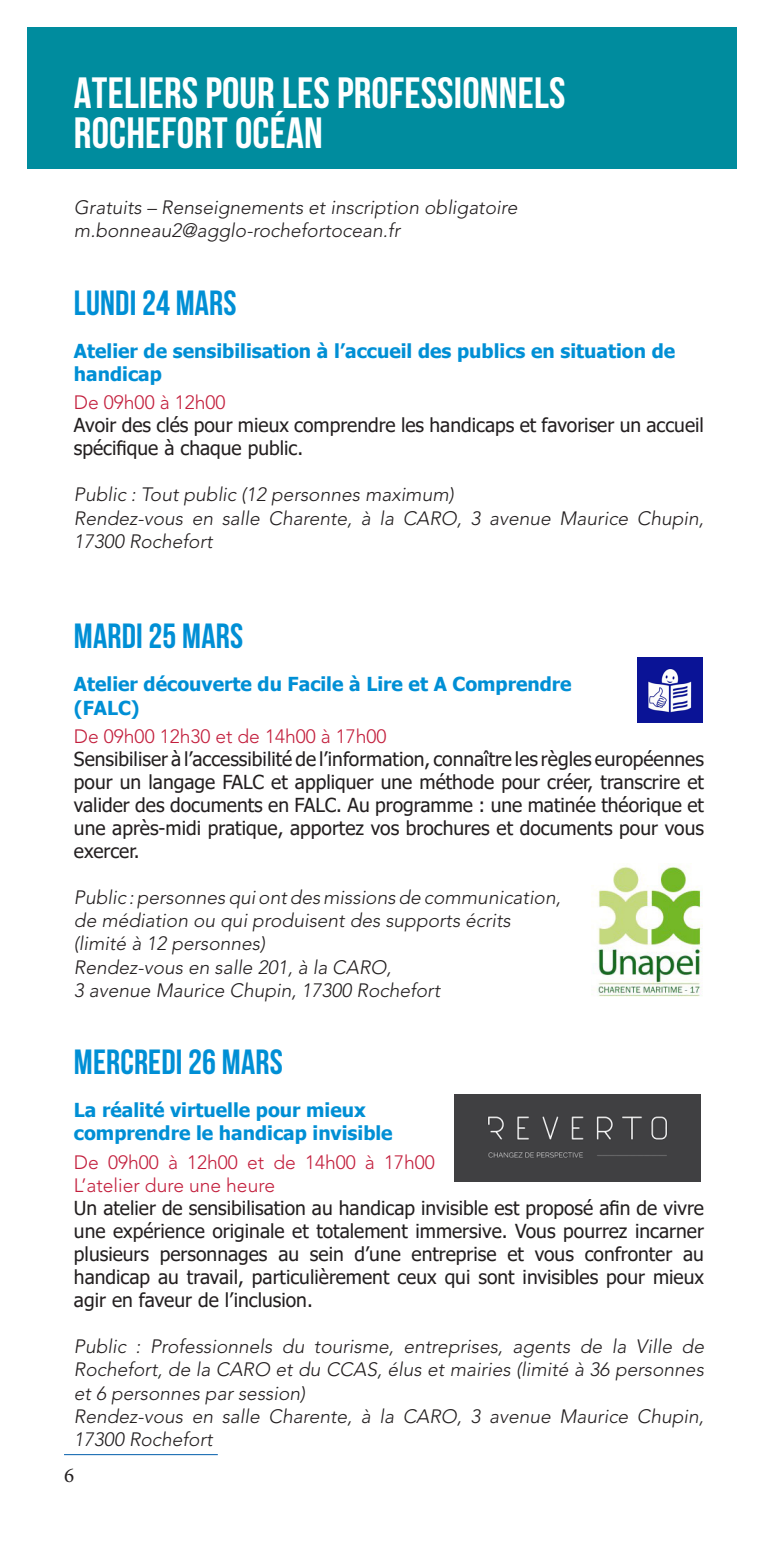
<style>
.page{position:relative;width:773px;height:1547px;background:#fff}
.page>*{position:absolute;margin:0;border:0;box-sizing:border-box;transform-origin:0 0}
.grand_titre{font:700 43.75px/40.2px "Bebas Neue";letter-spacing:.005em;color:#fff}
.grandes_dates{font:700 35px "Bebas Neue";letter-spacing:.005em;color:#008fd5}
.t1{font:21px "Minion Pro";color:#231f20}
.t2{font:19.25px/23.1px "Tahoma";color:#231f20;text-align:justify}
.italique{font:italic 300 19.25px/23.1px "Avenir";color:#231f20}
.activités{font:700 19.25px/23.1px "Tahoma";color:#008fd5}
.horaires{font:300 19.25px/23.1px "Avenir LT Std";color:#c31f3d}
</style>
<div class="page">
<hr style="left:64px;top:1454px;width:154px;height:1px;background:#015dab">
<div style="left:27px;top:27px;width:709px;height:142px;background:#008c9e"></div>
<img style="left:596px;top:863px;width:107px;height:134px">
<img style="left:638px;top:657px;width:65px;height:65px">
<div style="left:455px;top:1095px;width:246px;height:86px;background:#404042"></div>
<p class="grand_titre" style="left:74px;top:72px;width:493px">ATELIERS POUR LES PROFESSIONNELS<br>ROCHEFORT OCÉAN</p>
<p class="italique" style="left:74px;top:196px;width:445px">Gratuits – Renseignements et inscription obligatoire</p>
<p class="italique" style="left:74px;top:219px;width:328px">m.bonneau2@agglo-rochefortocean.fr</p>
<p class="grandes_dates" style="left:74px;top:284px;width:164px">LUNDI 24 MARS</p>
<p class="activités" style="left:74px;top:340px;width:603px">Atelier de sensibilisation à l’accueil des publics en situation de handicap</p>
<p class="horaires" style="left:74px;top:391px;width:153px">De 09h00 à 12h00</p>
<p class="t2" style="left:74px;top:415px;width:632px">Avoir des clés pour mieux comprendre les handicaps et favoriser un accueil spécifique à chaque public.</p>
<p class="italique" style="left:74px;top:483px;width:381px">Public : Tout public (12 personnes maximum)</p>
<p class="italique" style="left:74px;top:506px;width:631px">Rendez-vous en salle Charente, à la CARO, 3 avenue Maurice Chupin,<br>17300 Rochefort</p>
<p class="grandes_dates" style="left:74px;top:617px;width:171px">MARDI 25 MARS</p>
<p class="activités" style="left:74px;top:674px;width:499px">Atelier découverte du Facile à Lire et A Comprendre (FALC)</p>
<p class="horaires" style="left:74px;top:724px;width:314px">De 09h00 12h30 et de 14h00 à 17h00</p>
<p class="t2" style="left:74px;top:748px;width:631px">Sensibiliser à l’accessibilité de l’information, connaître les règles européennes pour un langage FALC et appliquer une méthode pour créer, transcrire et valider des documents en FALC. Au programme : une matinée théorique et une après-midi pratique, apportez vos brochures et documents pour vous exercer.</p>
<p class="italique" style="left:74px;top:886px;width:488px">Public : personnes qui ont des missions de communication, de médiation ou qui produisent des supports écrits</p>
<p class="italique" style="left:74px;top:932px;width:193px">(limité à 12 personnes)</p>
<p class="italique" style="left:74px;top:955px;width:319px">Rendez-vous en salle 201, à la CARO,</p>
<p class="italique" style="left:74px;top:978px;width:368px">3 avenue Maurice Chupin, 17300 Rochefort</p>
<p class="grandes_dates" style="left:74px;top:1043px;width:210px">MERCREDI 26 MARS</p>
<p class="activités" style="left:74px;top:1099px;width:320px">La réalité virtuelle pour mieux comprendre le handicap invisible</p>
<p class="horaires" style="left:74px;top:1150px;width:362px">De 09h00 à 12h00 et de 14h00 à 17h00<br>L’atelier dure une heure</p>
<p class="t2" style="left:74px;top:1197px;width:632px">Un atelier de sensibilisation au handicap invisible est proposé afin de vivre une expérience originale et totalement immersive. Vous pourrez incarner plusieurs personnages au sein d’une entreprise et vous confronter au handicap au travail, particulièrement ceux qui sont invisibles pour mieux agir en faveur de l’inclusion.</p>
<p class="italique" style="left:74px;top:1335px;width:632px;text-align:justify">Public : Professionnels du tourisme, entreprises, agents de la Ville de Rochefort, de la CARO et du CCAS, élus et mairies (limité à 36 personnes et 6 personnes par session)</p>
<p class="italique" style="left:74px;top:1404px;width:631px">Rendez-vous en salle Charente, à la CARO, 3 avenue Maurice Chupin,<br>17300 Rochefort</p>
<p class="t1" style="left:64px;top:1461px;width:12px">6</p>
</div>
